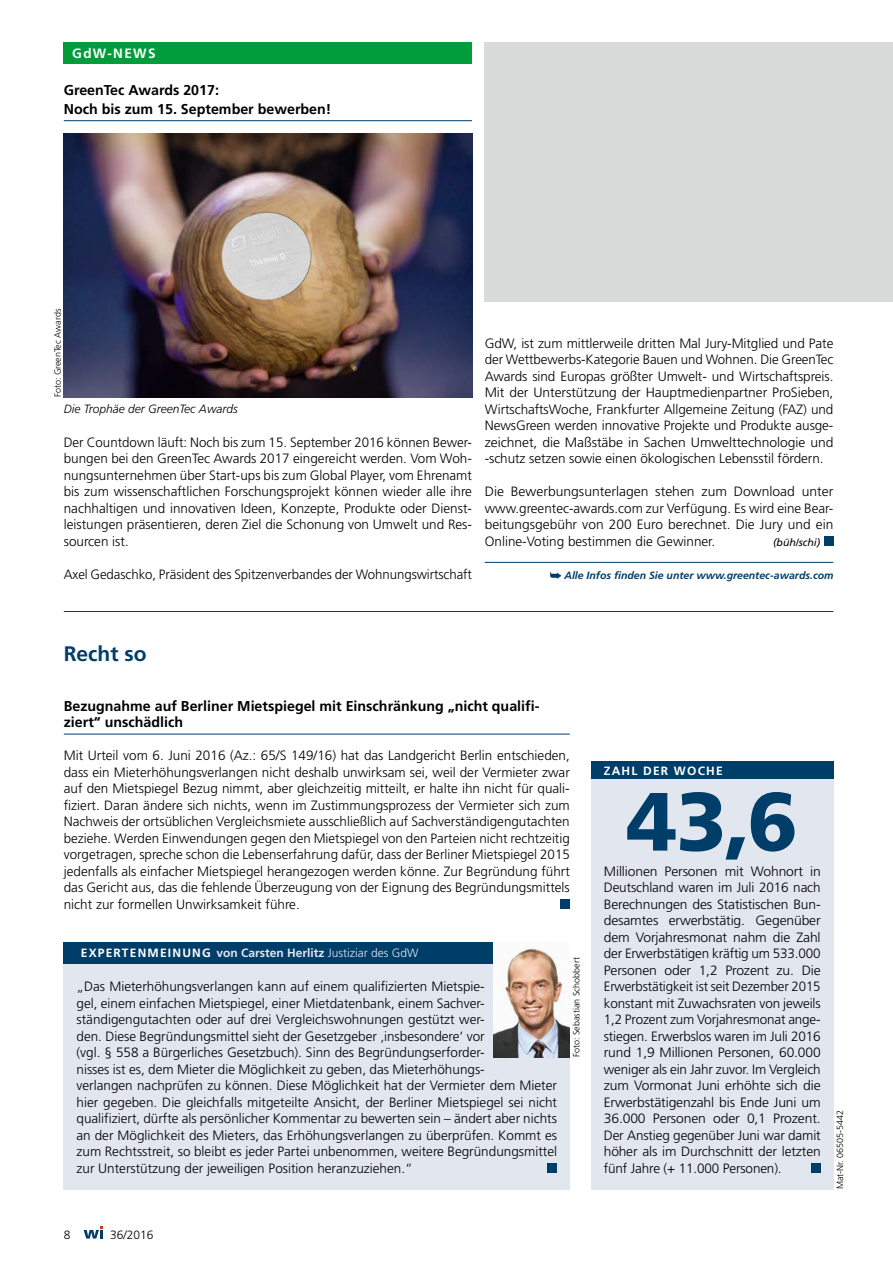
<style>
.page{position:relative;width:893px;height:1263px;background:#fff}
.page>*{position:absolute;margin:0;border:0;box-sizing:border-box;transform-origin:0 0}
.t1{font:900 82.5px "Frutiger";color:#003e6a}
.t2{font:700 21px "Frutiger";color:#003e6a}
.t3{font:700 14.25px/16.5px "Frutiger";color:#000}
.t4{font:300 13.5px/16.5px "Frutiger";color:#000;text-align:justify}
.t5{font:700 13.5px "Frutiger";letter-spacing:.1em;color:#fff}
.t6{font:700 12px "Frutiger";letter-spacing:.04em;color:#e1e6ef}
.t7{font:italic 300 12px "Frutiger";color:#000}
.t8{font:700 12px "Frutiger";letter-spacing:.1em;color:#fff}
.t9{font:300 12px "Frutiger";color:#000}
.t10{font:italic 700 10.5px "Frutiger";color:#003e6a}
.t11{font:italic 10.5px "Frutiger";color:#000}
.t12{font:300 9px "Frutiger";color:#000}
.s1{color:#fff}
.s2{font-weight:300}
</style>
<div class="page">
<div style="left:485px;top:43px;width:408px;height:259px;background:#d9dada"></div>
<hr style="left:64px;top:734px;width:506px;height:1px;background:#003e6a">
<div style="left:591px;top:764px;width:242px;height:425px;background:#e1e6ef"></div>
<div style="left:591px;top:761px;width:242px;height:17px;background:#003e6a"></div>
<div style="left:811px;top:1163px;width:10px;height:10px;background:#003e6a"></div>
<div style="left:64px;top:43px;width:408px;height:21px;background:#009d3a"></div>
<hr style="left:64px;top:611px;width:769px;height:1px;background:#003e6a">
<hr style="left:64px;top:120px;width:408px;height:1px;background:#003e6a">
<div style="left:64px;top:942px;width:506px;height:247px;background:#e1e6ef"></div>
<div style="left:548px;top:1163px;width:9px;height:10px;background:#003e6a"></div>
<div style="left:64px;top:942px;width:506px;height:21px;background:#003e6a"></div>
<img style="left:493px;top:942px;width:77px;height:115px">
<div style="left:560px;top:899px;width:10px;height:10px;background:#003e6a"></div>
<img style="left:64px;top:133px;width:408px;height:264px">
<hr style="left:485px;top:562px;width:348px;height:1px;background:#003e6a">
<div style="left:824px;top:536px;width:9px;height:10px;background:#003e6a"></div>
<svg style="left:550px;top:572px;width:11px;height:7px"></svg>
<svg style="left:84px;top:1226px;width:19px;height:12px"></svg>
<p class="t5" style="left:72px;top:46px;width:85px">GdW-NEWS</p>
<p class="t3" style="left:64px;top:80px;width:269px;line-height:19.5px">GreenTec Awards 2017:<br>Noch bis zum 15. September bewerben!</p>
<p class="t5" style="left:72px;top:46px;width:72px">NACHRUF</p>
<p class="t12" style="left:52px;top:397px;width:90px;rotate:-90deg">Foto: GreenTec Awards</p>
<p class="t7" style="left:64px;top:402px;width:175px">Die Trophäe der GreenTec Awards</p>
<p class="t4" style="left:64px;top:434px;width:410px">Der Countdown läuft: Noch bis zum 15. September 2016 können Bewer&shy;bungen bei den GreenTec Awards 2017 eingereicht werden. Vom Woh&shy;nungsunternehmen über Start-ups bis zum Global Player, vom Ehrenamt bis zum wissenschaftlichen Forschungsprojekt können wieder alle ihre nachhaltigen und innovativen Ideen, Konzepte, Produkte oder Dienst&shy;leistungen präsentieren, deren Ziel die Schonung von Umwelt und Res&shy;sourcen ist.</p>
<p class="t4" style="left:64px;top:566px;width:410px">Axel Gedaschko, Präsident des Spitzenverbandes der Wohnungswirtschaft</p>
<p class="t4" style="left:485px;top:335px;width:350px">GdW, ist zum mittlerweile dritten Mal Jury-Mitglied und Pate der Wettbewerbs-Kategorie Bauen und Wohnen. Die GreenTec Awards sind Europas größter Umwelt- und Wirtschaftspreis.<br>Mit der Unterstützung der Hauptmedienpartner ProSieben, WirtschaftsWoche, Frankfurter Allgemeine Zeitung (FAZ) und NewsGreen werden innovative Projekte und Produkte ausge&shy;zeichnet, die Maßstäbe in Sachen Umwelttechnologie und -schutz setzen sowie einen ökologischen Lebensstil fördern.</p>
<p class="t4" style="left:485px;top:484px;width:350px">Die Bewerbungsunterlagen stehen zum Download unter www.greentec-awards.com zur Verfügung. Es wird eine Bear&shy;beitungsgebühr von 200 Euro berechnet. Die Jury und ein Online-Voting bestimmen die Gewinner.</p>
<p class="t11" style="left:773px;top:536px;width:49px">(büh/schi)</p>
<p class="t10" style="left:564px;top:569px;width:270px">Alle Infos finden Sie unter www.greentec-awards.com</p>
<h2 class="t2" style="left:64px;top:642px;width:84px">Recht so</h2>
<p class="t3" style="left:64px;top:698px;width:477px">Bezugnahme auf Berliner Mietspiegel mit Einschränkung „nicht qualifi&shy;ziert“ unschädlich</p>
<p class="t4" style="left:64px;top:748px;width:508px">Mit Urteil vom 6. Juni 2016 (Az.: 65/S 149/16) hat das Landgericht Berlin entschieden, dass ein Mieterhöhungsverlangen nicht deshalb unwirksam sei, weil der Vermieter zwar auf den Mietspiegel Bezug nimmt, aber gleichzeitig mitteilt, er halte ihn nicht für quali&shy;fiziert. Daran ändere sich nichts, wenn im Zustimmungsprozess der Vermieter sich zum Nachweis der ortsüblichen Vergleichsmiete ausschließlich auf Sachverständigengutachten beziehe. Werden Einwendungen gegen den Mietspiegel von den Parteien nicht rechtzeitig vorgetragen, spreche schon die Lebenserfahrung dafür, dass der Berliner Mietspiegel 2015 jedenfalls als einfacher Mietspiegel herangezogen werden könne. Zur Begründung führt das Gericht aus, das die fehlende Überzeugung von der Eignung des Begründungsmittels nicht zur formellen Unwirksamkeit führe.</p>
<p class="t6" style="left:81px;top:946px;width:339px"><span class="s1">EXPERTENMEINUNG</span> von Carsten Herlitz <span class="s2">Justiziar des GdW</span></p>
<p class="t4" style="left:77px;top:979px;width:482px;text-align:left">„Das Mieterhöhungsverlangen kann auf einem qualifizierten Mietspie-<br>gel, einem einfachen Mietspiegel, einer Mietdatenbank, einem Sachver&shy;ständigengutachten oder auf drei Vergleichswohnungen gestützt wer-<br>den. Diese Begründungsmittel sieht der Gesetzgeber ‚insbesondere‘ vor<br>(vgl. § 558 a Bürgerliches Gesetzbuch). Sinn des Begründungserforder-<br>nisses ist es, dem Mieter die Möglichkeit zu geben, das Mieterhöhungs-<br>verlangen nachprüfen zu können. Diese Möglichkeit hat der Vermieter dem Mieter hier gegeben. Die gleichfalls mitgeteilte Ansicht, der Berliner Mietspiegel sei nicht qualifiziert, dürfte als persönlicher Kommentar zu bewerten sein – ändert aber nichts an der Möglichkeit des Mieters, das Erhöhungsverlangen zu überprüfen. Kommt es zum Rechtsstreit, so bleibt es jeder Partei unbenommen, weitere Begründungsmittel zur Unterstützung der jeweiligen Position heranzuziehen.“</p>
<p class="t12" style="left:571px;top:1057px;width:102px;rotate:-90deg">Foto: Sebastian Schobbert</p>
<p class="t9" style="left:64px;top:1227px;width:8px">8</p>
<p class="t9" style="left:110px;top:1227px;width:45px">36/2016</p>
<p class="t8" style="left:604px;top:763px;width:120px">ZAHL DER WOCHE</p>
<h1 class="t1" style="left:627px;top:772px;width:173px">43,6</h1>
<p class="t4" style="left:604px;top:863px;width:218px">Millionen Personen mit Wohnort in Deutschland waren im Juli 2016 nach Berechnungen des Statistischen Bun&shy;desamtes erwerbstätig. Gegenüber dem Vorjahresmonat nahm die Zahl der Erwerbstätigen kräftig um 533.000<br>Personen oder 1,2 Prozent zu. Die Erwerbstätigkeit ist seit Dezember 2015 konstant mit Zuwachsraten von jeweils 1,2 Prozent zum Vorjahresmonat ange&shy;stiegen. Erwerbslos waren im Juli 2016 rund 1,9 Millionen Personen, 60.000 weniger als ein Jahr zuvor. Im Vergleich zum Vormonat Juni erhöhte sich die Erwerbstätigenzahl bis Ende Juni um 36.000 Personen oder 0,1 Prozent.<br>Der Anstieg gegenüber Juni war damit höher als im Durchschnitt der letzten fünf Jahre (+ 11.000 Personen).</p>
<p class="t12" style="left:835px;top:1189px;width:81px;rotate:-90deg">Mat-Nr. 06505-5442</p>
</div>
